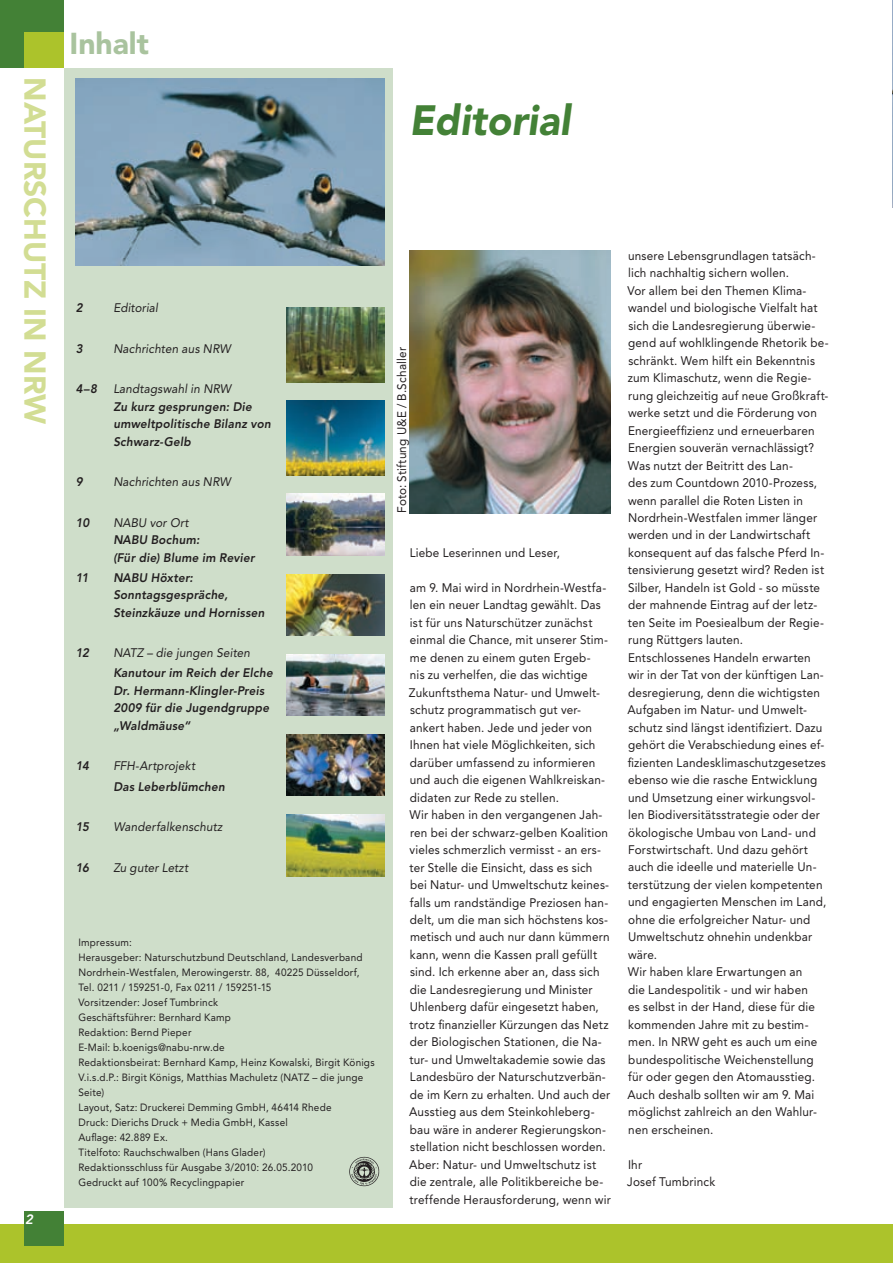
<style>
.page{position:relative;width:893px;height:1263px;background:#fff}
.page>*{position:absolute;margin:0;border:0;box-sizing:border-box;transform-origin:0 0}
.t1{font:italic 900 42px "Avenir";letter-spacing:.005em;color:#438136;scale:.95 1}
.t2{font:900 30px "Avenir";color:#d2dd93}
.t3{font:900 30px "Avenir";color:#a9c39e}
.t4{font:italic 800 13.5px "Avenir";color:#fff}
.t5{font:12.3px/17.4px "Avenir";letter-spacing:.015em;color:#231f20;scale:.95 1}
.t6{font:italic 800 12.3px/17.4px "Avenir";letter-spacing:.02em;color:#231f20;scale:.95 1}
.t7{font:italic 12.3px "Avenir";letter-spacing:.015em;color:#231f20;scale:.95 1}
.t8{font:10.5px/15px "Avenir";letter-spacing:.02em;color:#231f20;scale:.95 1}
</style>
<div class="page">
<img style="left:892px;top:0;width:1px;height:207px">
<div style="left:0;top:0;width:64px;height:68px;background:#438136"></div>
<div style="left:24px;top:33px;width:40px;height:35px;background:#acc32b"></div>
<div style="left:0;top:1225px;width:893px;height:38px;background:#acc32b"></div>
<div style="left:24px;top:1212px;width:40px;height:34px;background:#438136"></div>
<img style="left:410px;top:251px;width:201px;height:262px">
<div style="left:64px;top:68px;width:329px;height:1140px;background:#cfdeca"></div>
<img style="left:349px;top:1156px;width:30px;height:30px">
<img style="left:286px;top:401px;width:98px;height:74px">
<img style="left:286px;top:308px;width:98px;height:74px">
<img style="left:286px;top:494px;width:98px;height:61px">
<img style="left:286px;top:574px;width:98px;height:61px">
<img style="left:76px;top:79px;width:308px;height:186px">
<img style="left:286px;top:734px;width:98px;height:62px">
<img style="left:286px;top:654px;width:98px;height:62px">
<img style="left:286px;top:815px;width:98px;height:61px">
<h2 class="t2" style="left:53px;top:77px;width:348px;rotate:90deg">Naturschutz in NRW</h2>
<p class="t4" style="left:25px;top:1211px;width:9px">2</p>
<h2 class="t3" style="left:69px;top:25px;width:81px">Inhalt</h2>
<h1 class="t1" style="left:410px;top:94px;width:171px">Editorial</h1>
<p class="t6" style="left:76px;top:299px;width:9px">2</p>
<p class="t7" style="left:113px;top:301px;width:49px">Editorial</p>
<p class="t6" style="left:76px;top:340px;width:9px">3</p>
<p class="t7" style="left:113px;top:341px;width:125px">Nachrichten aus NRW</p>
<p class="t6" style="left:76px;top:380px;width:24px">4–8</p>
<p class="t7" style="left:113px;top:382px;width:126px">Landtagswahl in NRW</p>
<p class="t6" style="left:113px;top:398px;width:167px">Zu kurz gesprungen: Die umweltpolitische Bilanz von<br>Schwarz-Gelb</p>
<p class="t6" style="left:76px;top:473px;width:9px">9</p>
<p class="t7" style="left:113px;top:475px;width:125px">Nachrichten aus NRW</p>
<p class="t6" style="left:76px;top:514px;width:16px">10</p>
<p class="t7" style="left:113px;top:515px;width:81px">NABU vor Ort</p>
<p class="t6" style="left:113px;top:531px;width:150px">NABU Bochum:<br>(Für die) Blume im Revier</p>
<p class="t6" style="left:76px;top:569px;width:15px">11</p>
<p class="t6" style="left:113px;top:569px;width:161px">NABU Höxter:<br>Sonntagsgespräche,<br>Steinzkäuze und Hornissen</p>
<p class="t6" style="left:76px;top:644px;width:15px">12</p>
<p class="t7" style="left:113px;top:646px;width:145px">NATZ – die jungen Seiten</p>
<p class="t6" style="left:113px;top:664px;width:169px">Kanutour im Reich der Elche<br>Dr. Hermann-Klingler-Preis<br>2009 für die Jugendgruppe „Waldmäuse“</p>
<p class="t6" style="left:76px;top:757px;width:15px">14</p>
<p class="t7" style="left:113px;top:759px;width:88px">FFH-Artprojekt</p>
<p class="t6" style="left:113px;top:778px;width:119px">Das Leberblümchen</p>
<p class="t6" style="left:76px;top:818px;width:16px">15</p>
<p class="t7" style="left:113px;top:820px;width:116px">Wanderfalkenschutz</p>
<p class="t6" style="left:76px;top:858px;width:15px">16</p>
<p class="t7" style="left:113px;top:860px;width:80px">Zu guter Letzt</p>
<p class="t8" style="left:78px;top:935px;width:313px">Impressum:<br>Herausgeber: Naturschutzbund Deutschland, Landesverband Nordrhein-Westfalen, Merowingerstr. 88, 40225 Düsseldorf, Tel. 0211 / 159251-0, Fax 0211 / 159251-15<br>Vorsitzender: Josef Tumbrinck<br>Geschäftsführer: Bernhard Kamp<br>Redaktion: Bernd Pieper<br>E-Mail: b.koenigs@nabu-nrw.de<br>Redaktionsbeirat: Bernhard Kamp, Heinz Kowalski, Birgit Königs V.i.s.d.P.: Birgit Königs, Matthias Machuletz (NATZ – die junge Seite)<br>Layout, Satz: Druckerei Demming GmbH, 46414 Rhede<br>Druck: Dierichs Druck + Media GmbH, Kassel<br>Auflage: 42.889 Ex.<br>Titelfoto: Rauchschwalben (Hans Glader)<br>Redaktionsschluss für Ausgabe 3/2010: 26.05.2010<br>Gedruckt auf 100% Recyclingpapier</p>
<p class="t5" style="left:393px;top:513px;width:176px;rotate:-90deg">Foto: Stiftung U&amp;E / B.Schaller</p>
<p class="t5" style="left:410px;top:544px;width:160px">Liebe Leserinnen und Leser,</p>
<p class="t5" style="left:409px;top:579px;width:214px">am 9. Mai wird in Nordrhein-Westfa&shy;len ein neuer Landtag gewählt. Das ist für uns Naturschützer zunächst einmal die Chance, mit unserer Stim&shy;me denen zu einem guten Ergeb-<br>nis zu verhelfen, die das wichtige Zukunftsthema Natur- und Umwelt&shy;schutz programmatisch gut ver&shy;ankert haben. Jede und jeder von Ihnen hat viele Möglichkeiten, sich darüber umfassend zu informieren und auch die eigenen Wahlkreiskan&shy;didaten zur Rede zu stellen.<br>Wir haben in den vergangenen Jah&shy;ren bei der schwarz-gelben Koalition vieles schmerzlich vermisst - an ers&shy;ter Stelle die Einsicht, dass es sich bei Natur- und Umweltschutz keines&shy;falls um randständige Preziosen han&shy;delt, um die man sich höchstens kos&shy;metisch und auch nur dann kümmern kann, wenn die Kassen prall gefüllt sind. Ich erkenne aber an, dass sich die Landesregierung und Minister Uhlenberg dafür eingesetzt haben, trotz finanzieller Kürzungen das Netz der Biologischen Stationen, die Na&shy;tur- und Umweltakademie sowie das Landesbüro der Naturschutzverbän&shy;de im Kern zu erhalten. Und auch der Ausstieg aus dem Steinkohleberg&shy;bau wäre in anderer Regierungskon&shy;stellation nicht beschlossen worden.<br>Aber: Natur- und Umweltschutz ist die zentrale, alle Politikbereiche be&shy;treffende Herausforderung, wenn wir</p>
<p class="t5" style="left:627px;top:247px;width:213px">unsere Lebensgrundlagen tatsäch&shy;lich nachhaltig sichern wollen.<br>Vor allem bei den Themen Klima&shy;wandel und biologische Vielfalt hat sich die Landesregierung überwie&shy;gend auf wohlklingende Rhetorik be&shy;schränkt. Wem hilft ein Bekenntnis zum Klimaschutz, wenn die Regie&shy;rung gleichzeitig auf neue Großkraft&shy;werke setzt und die Förderung von Energieeffizienz und erneuerbaren Energien souverän vernachlässigt?<br>Was nutzt der Beitritt des Lan-<br>des zum Countdown 2010-Prozess, wenn parallel die Roten Listen in Nordrhein-Westfalen immer länger werden und in der Landwirtschaft konsequent auf das falsche Pferd In&shy;tensivierung gesetzt wird? Reden ist Silber, Handeln ist Gold - so müsste der mahnende Eintrag auf der letz&shy;ten Seite im Poesiealbum der Regie&shy;rung Rüttgers lauten.<br>Entschlossenes Handeln erwarten wir in der Tat von der künftigen Lan&shy;desregierung, denn die wichtigsten Aufgaben im Natur- und Umwelt&shy;schutz sind längst identifiziert. Dazu gehört die Verabschiedung eines ef&shy;fizienten Landesklimaschutzgesetzes ebenso wie die rasche Entwicklung und Umsetzung einer wirkungsvol&shy;len Biodiversitätsstrategie oder der ökologische Umbau von Land- und Forstwirtschaft. Und dazu gehört auch die ideelle und materielle Un&shy;terstützung der vielen kompetenten und engagierten Menschen im Land, ohne die erfolgreicher Natur- und Umweltschutz ohnehin undenkbar wäre.<br>Wir haben klare Erwartungen an<br>die Landespolitik - und wir haben<br>es selbst in der Hand, diese für die kommenden Jahre mit zu bestim&shy;men. In NRW geht es auch um eine bundespolitische Weichenstellung für oder gegen den Atomausstieg.<br>Auch deshalb sollten wir am 9. Mai möglichst zahlreich an den Wahlur&shy;nen erscheinen.</p>
<p class="t5" style="left:627px;top:1156px;width:94px">Ihr<br>Josef Tumbrinck</p>
</div>
